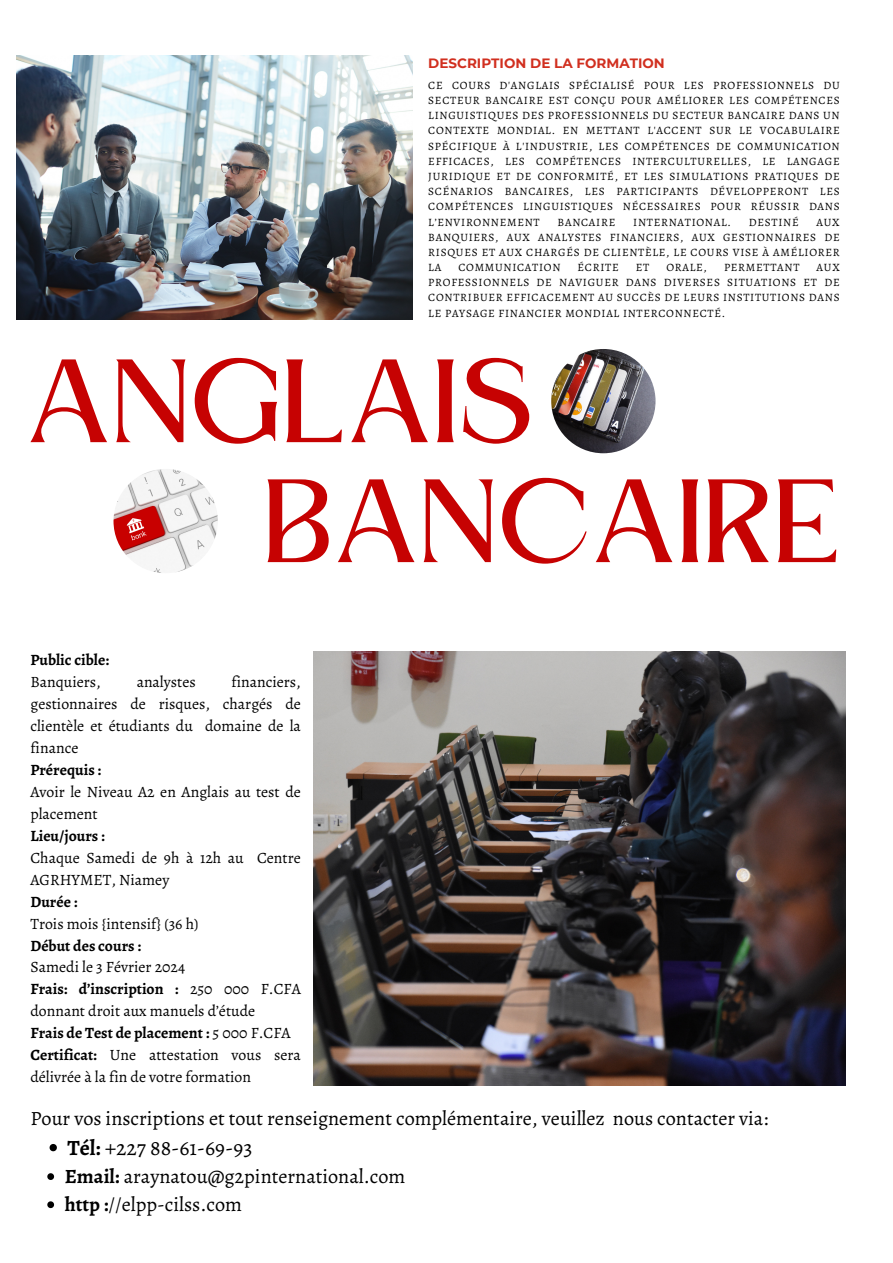
<style>
.page{position:relative;width:893px;height:1263px;background:#fff}
.page>*{position:absolute;margin:0;border:0;box-sizing:border-box;transform-origin:0 0}
.t1{font:110.32px "Kingred Serif";color:#c60202}
.t2{font:21.75px "Alegreya";color:#000}
.t3{font:20.25px "Alegreya";color:#000}
.t4{font:15.75px/21.9px "Alegreya";color:#000}
.t5{font:700 15.75px "Alegreya";color:#000}
.t6{font:700 13.5px "Montserrat";color:#d12f1f}
.t7{font:11.25px/15.1px "Alegreya";letter-spacing:.065em;color:#000;text-align:justify}
.s1{font-weight:700}
.s2{font-weight:400}
</style>
<div class="page">
<img style="left:113px;top:469px;width:105px;height:104px;border-radius:50%">
<img style="left:551px;top:349px;width:104px;height:104px;border-radius:50%">
<img style="left:314px;top:651px;width:532px;height:434px">
<svg style="left:50px;top:1144px;width:7px;height:7px"></svg>
<svg style="left:47px;top:1173px;width:7px;height:7px"></svg>
<svg style="left:47px;top:1201px;width:7px;height:7px"></svg>
<img style="left:17px;top:56px;width:395px;height:264px">
<p class="t6" style="left:428px;top:55px;width:238px">DESCRIPTION DE LA FORMATION</p>
<p class="t7" style="left:428px;top:77px;width:413px">CE COURS D'ANGLAIS SPÉCIALISÉ POUR LES PROFESSIONNELS DU SECTEUR BANCAIRE EST CONÇU POUR AMÉLIORER LES COMPÉTENCES LINGUISTIQUES DES PROFESSIONNELS DU SECTEUR BANCAIRE DANS UN CONTEXTE MONDIAL. EN METTANT L'ACCENT SUR LE VOCABULAIRE SPÉCIFIQUE À L'INDUSTRIE, LES COMPÉTENCES DE COMMUNICATION EFFICACES, LES COMPÉTENCES INTERCULTURELLES, LE LANGAGE JURIDIQUE ET DE CONFORMITÉ, ET LES SIMULATIONS PRATIQUES DE SCÉNARIOS BANCAIRES, LES PARTICIPANTS DÉVELOPPERONT LES COMPÉTENCES LINGUISTIQUES NÉCESSAIRES POUR RÉUSSIR DANS L’ENVIRONNEMENT</p>
<p class="t7" style="left:557px;top:214px;width:59px">BANCAIRE</p>
<p class="t7" style="left:633px;top:214px;width:99px">INTERNATIONAL.</p>
<p class="t7" style="left:749px;top:214px;width:51px">DESTINÉ</p>
<p class="t7" style="left:428px;top:214px;width:413px;text-indent:388px">AUX BANQUIERS, AUX ANALYSTES FINANCIERS, AUX GESTIONNAIRES DE RISQUES ET AUX CHARGÉS DE CLIENTÈLE, LE COURS VISE À AMÉLIORER LA</p>
<p class="t7" style="left:458px;top:260px;width:104px">COMMUNICATION</p>
<p class="t7" style="left:577px;top:260px;width:43px">ÉCRITE</p>
<p class="t7" style="left:636px;top:260px;width:15px">ET</p>
<p class="t7" style="left:666px;top:260px;width:42px">ORALE,</p>
<p class="t7" style="left:724px;top:260px;width:77px">PERMETTANT</p>
<p class="t7" style="left:428px;top:260px;width:413px;text-indent:388px">AUX PROFESSIONNELS DE NAVIGUER DANS DIVERSES SITUATIONS ET DE CONTRIBUER EFFICACEMENT AU SUCCÈS DE LEURS INSTITUTIONS DANS LE PAYSAGE FINANCIER MONDIAL INTERCONNECTÉ.</p>
<p class="t1" style="left:30px;top:359px;width:509px">ANGLAIS</p>
<p class="t1" style="left:267px;top:479px;width:579px">BANCAIRE</p>
<p class="t5" style="left:30px;top:649px;width:80px">Public cible:</p>
<p class="t4" style="left:30px;top:671px;width:72px">Banquiers,</p>
<p class="t4" style="left:137px;top:671px;width:61px">analystes</p>
<p class="t4" style="left:30px;top:671px;width:272px;text-align:justify;text-indent:201px">financiers, gestionnaires de risques, chargés de clientèle et étudiants du domaine de la finance</p>
<p class="t5" style="left:30px;top:759px;width:72px">Prérequis :</p>
<p class="t4" style="left:30px;top:781px;width:272px">Avoir le Niveau A2 en Anglais au test de placement</p>
<p class="t5" style="left:30px;top:825px;width:76px">Lieu/jours :</p>
<p class="t4" style="left:30px;top:846px;width:272px">Chaque Samedi de 9h à 12h au Centre<br>AGRHYMET, Niamey</p>
<p class="t5" style="left:30px;top:890px;width:49px">Durée :</p>
<p class="t4" style="left:30px;top:912px;width:169px">Trois mois {intensif} (36 h)</p>
<p class="t5" style="left:30px;top:934px;width:112px">Début des cours :</p>
<p class="t4" style="left:30px;top:956px;width:156px">Samedi le 3 Février 2024</p>
<p class="t4" style="left:30px;top:978px;width:272px"><span class="s1">Frais: d’inscription :</span> 250 000 F.CFA donnant droit aux manuels d’étude</p>
<p class="t5" style="left:30px;top:1022px;width:262px">Frais de Test de placement : <span class="s2">5 000 F.CFA</span></p>
<p class="t4" style="left:30px;top:1044px;width:272px"><span class="s1">Certificat:</span> Une attestation vous sera délivrée à la fin de votre formation</p>
<p class="t3" style="left:30px;top:1104px;width:739px">Pour vos inscriptions et tout renseignement complémentaire, veuillez nous contacter via:</p>
<p class="t2" style="left:67px;top:1132px;width:186px"><span class="s1">Tél:</span> +227 88-61-69-93</p>
<p class="t3" style="left:65px;top:1163px;width:342px"><span class="s1">Email:</span> araynatou@g2pinternational.com</p>
<p class="t3" style="left:65px;top:1191px;width:179px"><span class="s1">http :</span>//elpp-cilss.com</p>
</div>
